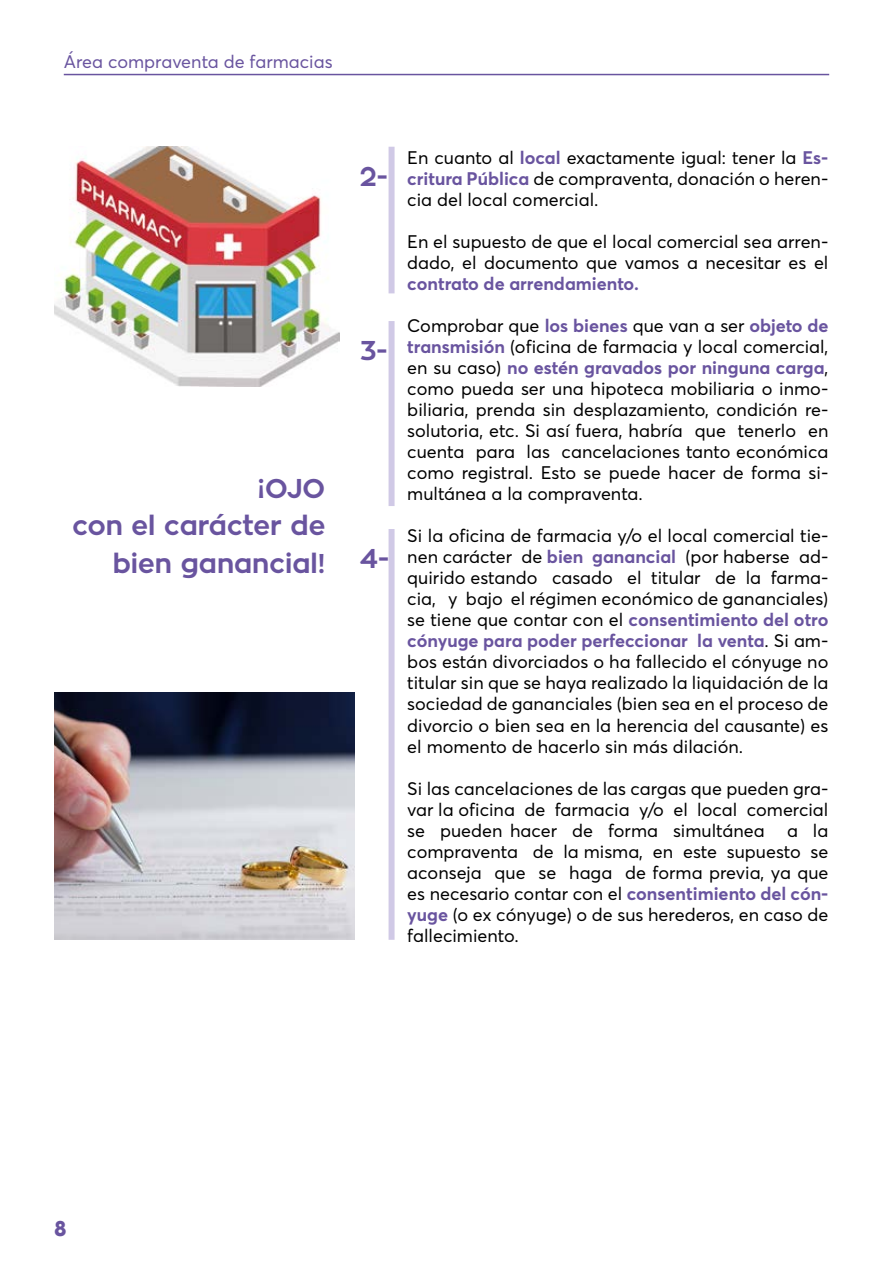
<style>
.page{position:relative;width:893px;height:1263px;background:#fff}
.page>*{position:absolute;margin:0;border:0;box-sizing:border-box;transform-origin:0 0}
.t1{font:700 27px/37.5px "Zona Pro";color:#69549f;text-align:right}
.t2{font:700 21px "Avant Garde IT Cby BT";color:#69549f}
.t3{font:18px/21px "Averta Demo";color:#000;text-align:justify}
.t4{font:700 18px "Averta";color:#69549f}
.t5{font:18px "Averta Demo";color:#69549f}
.s1{font-family:"Averta";font-weight:700;color:#69549f}
.s2{font-family:"Averta Demo";font-weight:400;color:#000}
</style>
<div class="page">
<hr style="left:64px;top:74px;width:765px;height:1px;background:#69549f">
<img style="left:54px;top:147px;width:286px;height:239px">
<img style="left:54px;top:692px;width:300px;height:248px">
<div style="left:389px;top:147px;width:6px;height:146px;background:#d0c9e6"></div>
<div style="left:389px;top:321px;width:6px;height:185px;background:#d0c9e6"></div>
<div style="left:389px;top:529px;width:6px;height:411px;background:#d0c9e6"></div>
<p class="t5" style="left:64px;top:50px;width:270px">Área compraventa de farmacias</p>
<h1 class="t1" style="left:73px;top:470px;width:254px">¡OJO<br>con el carácter de bien ganancial!</h1>
<h1 class="t1" style="left:360px;top:158px;width:29px">2-</h1>
<h1 class="t1" style="left:360px;top:332px;width:29px">3-</h1>
<h1 class="t1" style="left:360px;top:540px;width:31px">4-</h1>
<p class="t3" style="left:407px;top:147px;width:423px">En cuanto al <span class="s1">local</span> exactamente igual: tener la <span class="s1">Es&shy;critura Pública</span> de compraventa, donación o heren&shy;cia del local comercial.</p>
<p class="t3" style="left:407px;top:231px;width:423px">En el supuesto de que el local comercial sea arren&shy;dado, el documento que vamos a necesitar es el</p>
<p class="t4" style="left:407px;top:271px;width:233px">contrato de arrendamiento.</p>
<p class="t3" style="left:407px;top:315px;width:423px">Comprobar que <span class="s1">los bienes</span> que van a ser <span class="s1">objeto de transmisión</span> (oficina de farmacia y local comercial,</p>
<p class="t4" style="left:407px;top:355px;width:423px"><span class="s2">en su caso)</span> no estén gravados por ninguna carga<span class="s2">,</span></p>
<p class="t3" style="left:407px;top:378px;width:423px">como pueda ser una hipoteca mobiliaria o inmo&shy;biliaria, prenda sin desplazamiento, condición re&shy;solutoria, etc. Si así fuera, habría que tenerlo en cuenta para las cancelaciones tanto económica como registral. Esto se puede hacer de forma si&shy;multánea a la compraventa.</p>
<p class="t3" style="left:407px;top:525px;width:423px">Si la oficina de farmacia y/o el local comercial tie&shy;nen carácter de <span class="s1">bien ganancial</span> (por haberse ad&shy;quirido estando casado el titular de la farma&shy;cia, y bajo el régimen económico de gananciales) se tiene que contar con el <span class="s1">consentimiento del otro</span></p>
<p class="t4" style="left:407px;top:628px;width:423px">cónyuge para poder perfeccionar la venta<span class="s2">. Si am-</span></p>
<p class="t3" style="left:407px;top:651px;width:423px">bos están divorciados o ha fallecido el cónyuge no titular sin que se haya realizado la liquidación de la sociedad de gananciales (bien sea en el proceso de divorcio o bien sea en la herencia del causante) es el momento de hacerlo sin más dilación.</p>
<p class="t3" style="left:407px;top:777px;width:423px">Si las cancelaciones de las cargas que pueden gra&shy;var la oficina de farmacia y/o el local comercial se pueden hacer de forma simultánea a la compraventa de la misma, en este supuesto se aconseja que se haga de forma previa, ya que es necesario contar con el <span class="s1">consentimiento del cón&shy;yuge</span> (o ex cónyuge) o de sus herederos, en caso de fallecimiento.</p>
<p class="t2" style="left:54px;top:1215px;width:14px">8</p>
</div>
